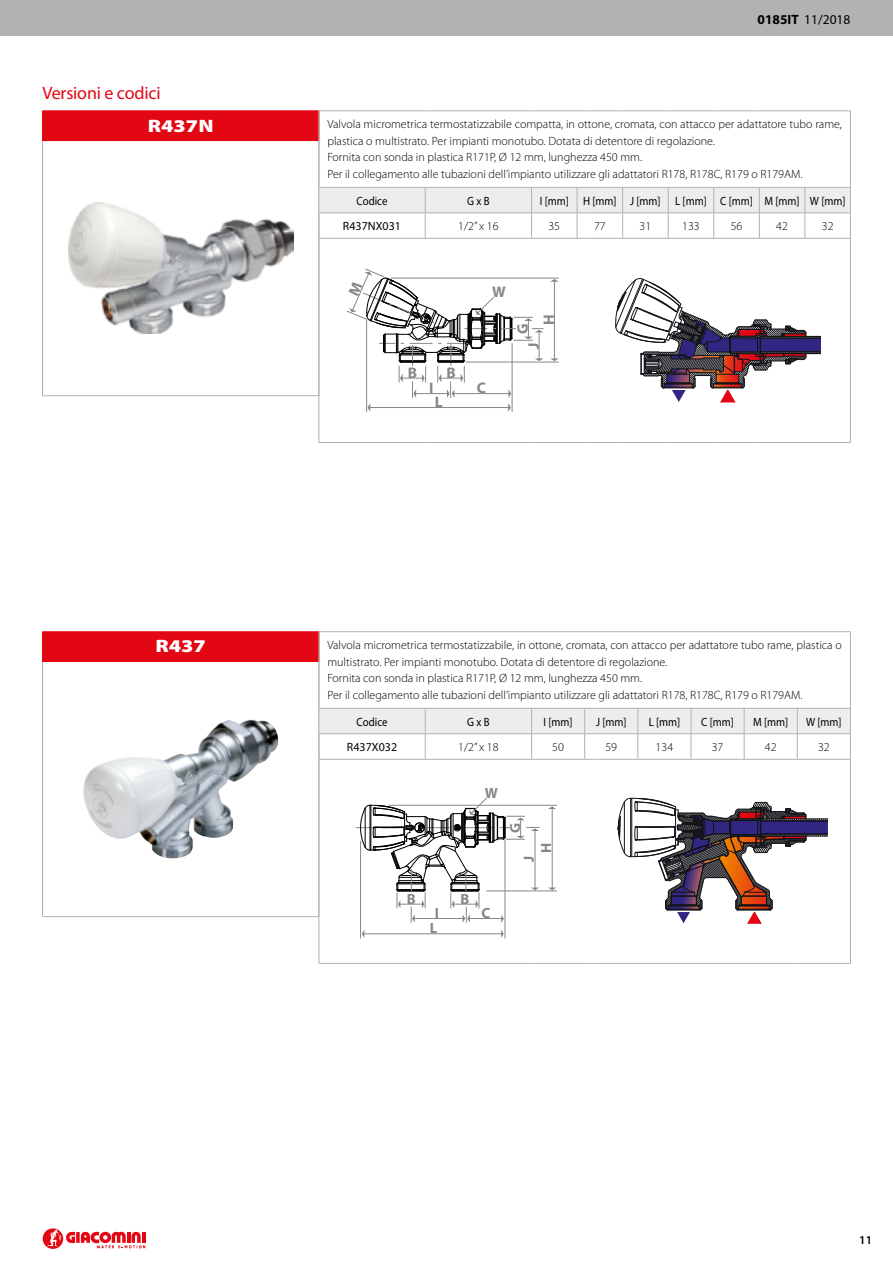
<style>
.page{position:relative;width:893px;height:1263px;background:#fff}
.page>*{position:absolute;margin:0;border:0;box-sizing:border-box;transform-origin:0 0}
.t1{font:18px "Myriad Pro";letter-spacing:-.01em;color:#e30613}
.t2{font:900 18px "Myriad Pro";color:#fff;scale:1.2 1}
.t3{font:700 15.45px "Myriad Pro";color:#878787}
.t4{font:700 14.85px "Myriad Pro";color:#878787}
.t5{font:13.5px "Myriad Pro";color:#000}
.t6{font:300 12px/16.5px "Myriad Pro";color:#000}
.t7{font:12px "Myriad Pro";color:#000;scale:.9 1}
.t8{font:12px "Myriad Pro";color:#000}
.t9{font:600 12px "Myriad Pro";color:#000}
.s1{font-weight:700}
</style>
<div class="page">
<div style="left:0;top:0;width:893px;height:35px;background:#b3b2b2"></div>
<svg style="left:76px;top:1232px;width:4px;height:11px"></svg>
<div style="left:43px;top:1228px;width:20px;height:21px;background:#e30613;border-radius:50%"></div>
<svg style="left:81px;top:1231px;width:64px;height:17px"></svg>
<svg style="left:47px;top:1229px;width:28px;height:17px"></svg>
<div style="left:43px;top:111px;width:276px;height:30px;background:#e30613"></div>
<hr style="left:42px;top:141px;width:1px;height:254px;background:#b3b2b2">
<hr style="left:42px;top:395px;width:277px;height:1px;background:#b3b2b2">
<svg style="left:42px;top:111px;width:1px;height:29px"></svg>
<hr style="left:42px;top:140px;width:277px;height:1px;background:#e30613">
<img style="left:68px;top:203px;width:225px;height:131px">
<hr style="left:585px;top:442px;width:38px;height:1px;background:#b3b2b2">
<hr style="left:623px;top:442px;width:45px;height:1px;background:#b3b2b2">
<hr style="left:668px;top:442px;width:46px;height:1px;background:#b3b2b2">
<hr style="left:714px;top:442px;width:45px;height:1px;background:#b3b2b2">
<hr style="left:759px;top:442px;width:46px;height:1px;background:#b3b2b2">
<hr style="left:805px;top:442px;width:46px;height:1px;background:#b3b2b2">
<hr style="left:850px;top:239px;width:1px;height:203px;background:#b3b2b2">
<hr style="left:319px;top:442px;width:106px;height:1px;background:#b3b2b2">
<hr style="left:425px;top:442px;width:106px;height:1px;background:#b3b2b2">
<hr style="left:531px;top:442px;width:46px;height:1px;background:#b3b2b2">
<hr style="left:319px;top:239px;width:1px;height:203px;background:#b3b2b2">
<hr style="left:319px;top:111px;width:106px;height:1px;background:#b3b2b2">
<hr style="left:319px;top:111px;width:1px;height:76px;background:#b3b2b2">
<hr style="left:425px;top:111px;width:106px;height:1px;background:#b3b2b2">
<hr style="left:531px;top:111px;width:46px;height:1px;background:#b3b2b2">
<hr style="left:585px;top:111px;width:38px;height:1px;background:#b3b2b2">
<hr style="left:623px;top:111px;width:45px;height:1px;background:#b3b2b2">
<hr style="left:668px;top:111px;width:46px;height:1px;background:#b3b2b2">
<hr style="left:714px;top:111px;width:45px;height:1px;background:#b3b2b2">
<hr style="left:759px;top:111px;width:46px;height:1px;background:#b3b2b2">
<hr style="left:805px;top:111px;width:46px;height:1px;background:#b3b2b2">
<hr style="left:850px;top:111px;width:1px;height:76px;background:#b3b2b2">
<svg style="left:319px;top:187px;width:532px;height:52px"></svg>
<hr style="left:805px;top:213px;width:46px;height:1px;background:#b3b2b2">
<hr style="left:392px;top:278px;width:166px;height:1px;background:#878787">
<hr style="left:466px;top:362px;width:92px;height:1px;background:#878787">
<hr style="left:554px;top:281px;width:1px;height:78px;background:#878787">
<svg style="left:550px;top:358px;width:9px;height:3px"></svg>
<svg style="left:550px;top:279px;width:9px;height:3px"></svg>
<svg style="left:615px;top:278px;width:206px;height:124px"></svg>
<div style="left:43px;top:632px;width:276px;height:29px;background:#e30613"></div>
<hr style="left:42px;top:662px;width:1px;height:254px;background:#b3b2b2">
<hr style="left:42px;top:916px;width:277px;height:1px;background:#b3b2b2">
<hr style="left:42px;top:631px;width:277px;height:1px;background:#e30613">
<svg style="left:42px;top:632px;width:1px;height:29px"></svg>
<hr style="left:42px;top:661px;width:277px;height:1px;background:#e30613">
<img style="left:83px;top:720px;width:195px;height:138px">
<hr style="left:594px;top:963px;width:44px;height:1px;background:#b3b2b2">
<hr style="left:638px;top:963px;width:53px;height:1px;background:#b3b2b2">
<hr style="left:691px;top:963px;width:53px;height:1px;background:#b3b2b2">
<hr style="left:744px;top:963px;width:53px;height:1px;background:#b3b2b2">
<hr style="left:797px;top:963px;width:54px;height:1px;background:#b3b2b2">
<hr style="left:850px;top:759px;width:1px;height:204px;background:#b3b2b2">
<hr style="left:319px;top:963px;width:106px;height:1px;background:#b3b2b2">
<hr style="left:425px;top:963px;width:106px;height:1px;background:#b3b2b2">
<hr style="left:531px;top:963px;width:54px;height:1px;background:#b3b2b2">
<hr style="left:319px;top:759px;width:1px;height:204px;background:#b3b2b2">
<hr style="left:319px;top:631px;width:106px;height:1px;background:#b3b2b2">
<hr style="left:319px;top:632px;width:1px;height:76px;background:#b3b2b2">
<hr style="left:425px;top:631px;width:106px;height:1px;background:#b3b2b2">
<hr style="left:531px;top:631px;width:54px;height:1px;background:#b3b2b2">
<hr style="left:594px;top:631px;width:44px;height:1px;background:#b3b2b2">
<hr style="left:638px;top:631px;width:53px;height:1px;background:#b3b2b2">
<hr style="left:691px;top:631px;width:53px;height:1px;background:#b3b2b2">
<hr style="left:744px;top:631px;width:53px;height:1px;background:#b3b2b2">
<hr style="left:797px;top:631px;width:54px;height:1px;background:#b3b2b2">
<hr style="left:850px;top:632px;width:1px;height:76px;background:#b3b2b2">
<svg style="left:319px;top:708px;width:532px;height:52px"></svg>
<hr style="left:797px;top:733px;width:54px;height:1px;background:#b3b2b2">
<hr style="left:505px;top:839px;width:1px;height:99px;background:#878787">
<hr style="left:360px;top:841px;width:1px;height:97px;background:#878787">
<hr style="left:363px;top:933px;width:139px;height:1px;background:#878787">
<svg style="left:501px;top:930px;width:3px;height:8px"></svg>
<hr style="left:487px;top:891px;width:69px;height:1px;background:#878787">
<hr style="left:389px;top:805px;width:167px;height:1px;background:#878787">
<hr style="left:552px;top:808px;width:1px;height:82px;background:#878787">
<svg style="left:548px;top:887px;width:8px;height:3px"></svg>
<svg style="left:548px;top:806px;width:8px;height:3px"></svg>
<svg style="left:356px;top:798px;width:183px;height:125px"></svg>
<svg style="left:617px;top:798px;width:211px;height:125px"></svg>
<svg style="left:347px;top:269px;width:196px;height:143px"></svg>
<h1 class="t1" style="left:43px;top:81px;width:120px">Versioni e codici</h1>
<p class="t5" style="left:758px;top:11px;width:94px"><span class="s1">0185IT</span> 11/2018</p>
<h1 class="t2" style="left:148px;top:113px;width:56px">R437N</h1>
<p class="t6" style="left:327px;top:116px;width:516px">Valvola micrometrica termostatizzabile compatta, in ottone, cromata, con attacco per adattatore tubo rame, plastica o multistrato. Per impianti monotubo. Dotata di detentore di regolazione.<br>Fornita con sonda in plastica R171P, Ø 12 mm, lunghezza 450 mm.<br>Per il collegamento alle tubazioni dell’impianto utilizzare gli adattatori R178, R178C, R179 o R179AM.</p>
<p class="t7" style="left:357px;top:193px;width:36px">Codice</p>
<p class="t7" style="left:467px;top:193px;width:26px">G x B</p>
<p class="t7" style="left:540px;top:193px;width:341px">I [mm] H [mm] J [mm] L [mm] C [mm] M [mm] W [mm]</p>
<p class="t8" style="left:343px;top:219px;width:60px">R437NX031</p>
<p class="t6" style="left:458px;top:218px;width:42px">1/2” x 16</p>
<p class="t6" style="left:548px;top:218px;width:13px">35</p>
<p class="t6" style="left:594px;top:218px;width:13px">77</p>
<p class="t6" style="left:640px;top:218px;width:13px">31</p>
<p class="t6" style="left:682px;top:218px;width:19px">133</p>
<p class="t6" style="left:731px;top:218px;width:13px">56</p>
<p class="t6" style="left:776px;top:218px;width:13px">42</p>
<p class="t6" style="left:822px;top:218px;width:13px">32</p>
<p class="t3" style="left:492px;top:283px;width:15px">W</p>
<p class="t3" style="left:408px;top:364px;width:11px">B</p>
<p class="t3" style="left:446px;top:364px;width:11px">B</p>
<p class="t3" style="left:435px;top:393px;width:9px">L</p>
<p class="t3" style="left:429px;top:379px;width:6px">I</p>
<p class="t3" style="left:477px;top:379px;width:11px">C</p>
<p class="t3" style="left:514px;top:334px;width:12px;rotate:-90deg">G</p>
<p class="t3" style="left:540px;top:325px;width:12px;rotate:-90deg">H</p>
<p class="t3" style="left:525px;top:349px;width:8px;rotate:-90deg">J</p>
<h1 class="t2" style="left:155px;top:634px;width:44px">R437</h1>
<p class="t6" style="left:327px;top:637px;width:516px">Valvola micrometrica termostatizzabile, in ottone, cromata, con attacco per adattatore tubo rame, plastica o multistrato. Per impianti monotubo. Dotata di detentore di regolazione.<br>Fornita con sonda in plastica R171P, Ø 12 mm, lunghezza 450 mm.<br>Per il collegamento alle tubazioni dell’impianto utilizzare gli adattatori R178, R178C, R179 o R179AM.</p>
<p class="t7" style="left:357px;top:714px;width:36px">Codice</p>
<p class="t7" style="left:467px;top:714px;width:26px">G x B</p>
<p class="t7" style="left:544px;top:714px;width:34px">I [mm]</p>
<p class="t7" style="left:596px;top:714px;width:35px">J [mm]</p>
<p class="t7" style="left:649px;top:714px;width:37px">L [mm]</p>
<p class="t7" style="left:701px;top:714px;width:38px">C [mm]</p>
<p class="t7" style="left:753px;top:714px;width:41px">M [mm]</p>
<p class="t7" style="left:806px;top:714px;width:41px">W [mm]</p>
<p class="t8" style="left:347px;top:740px;width:52px">R437X032</p>
<p class="t6" style="left:458px;top:739px;width:42px">1/2” x 18</p>
<p class="t6" style="left:552px;top:739px;width:13px">50</p>
<p class="t6" style="left:605px;top:739px;width:13px">59</p>
<p class="t6" style="left:656px;top:739px;width:19px">134</p>
<p class="t6" style="left:712px;top:739px;width:13px">37</p>
<p class="t6" style="left:765px;top:739px;width:13px">42</p>
<p class="t6" style="left:818px;top:739px;width:13px">32</p>
<p class="t4" style="left:485px;top:783px;width:15px">W</p>
<p class="t4" style="left:505px;top:833px;width:12px;rotate:-90deg">G</p>
<p class="t4" style="left:536px;top:853px;width:12px;rotate:-90deg">H</p>
<p class="t4" style="left:519px;top:862px;width:8px;rotate:-90deg">J</p>
<p class="t4" style="left:407px;top:889px;width:10px">B</p>
<p class="t4" style="left:461px;top:889px;width:10px">B</p>
<p class="t4" style="left:430px;top:918px;width:9px">L</p>
<p class="t4" style="left:435px;top:903px;width:6px">I</p>
<p class="t4" style="left:482px;top:903px;width:10px">C</p>
<p class="t9" style="left:859px;top:1232px;width:14px">11</p>
</div>
